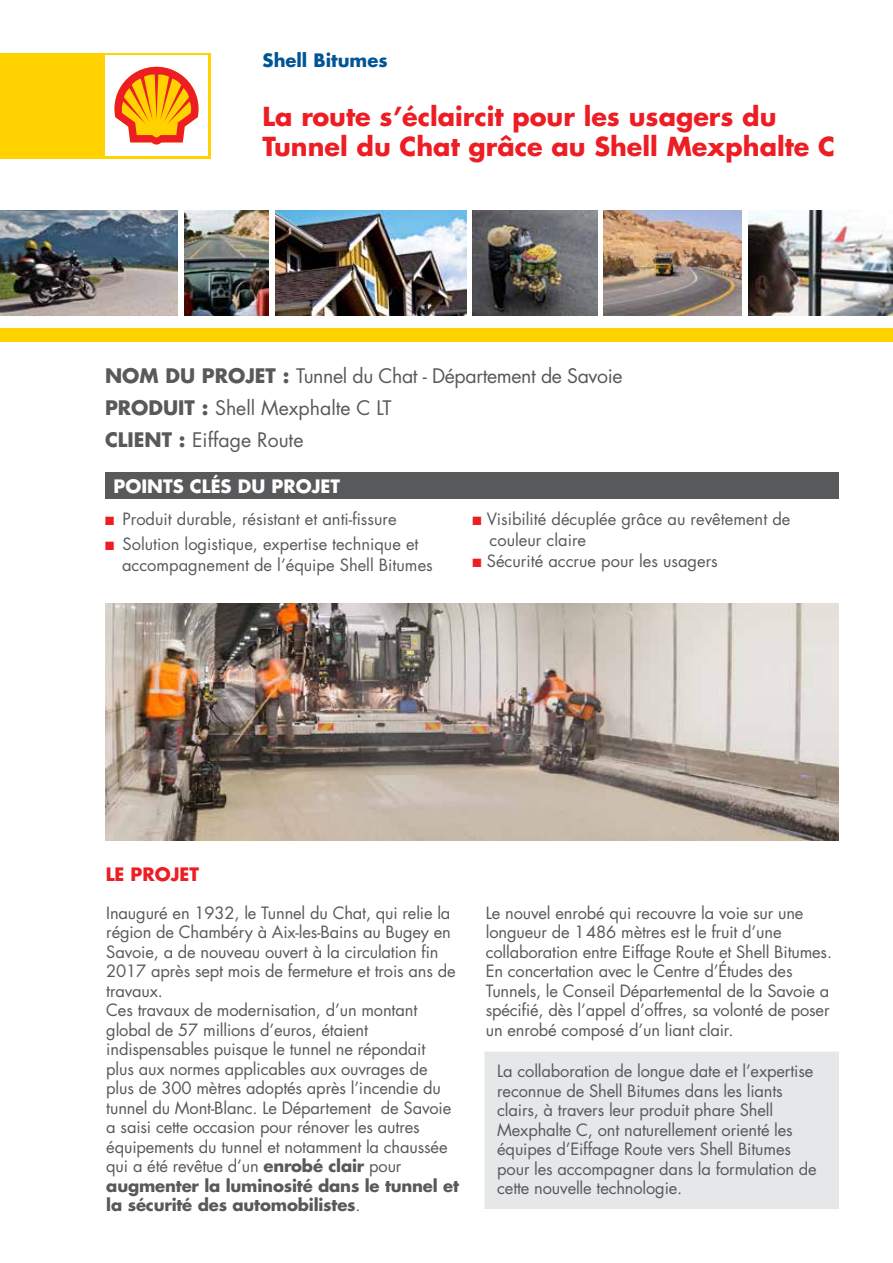
<style>
.page{position:relative;width:893px;height:1263px;background:#fff}
.page>*{position:absolute;margin:0;border:0;box-sizing:border-box;transform-origin:0 0}
.t1{font:700 25.5px/30px "Futura";color:#ed1d24}
.t2{font:19.5px/32px "Futura";letter-spacing:-.02em;color:#58595b}
.t3{font:700 18px "Futura";color:#fff}
.t4{font:700 18px "Futura";color:#005596}
.t5{font:700 18px "Futura";color:#ed1d24}
.t6{font:16.5px/19.5px "Futura";letter-spacing:-.01em;color:#58595b}
.s1{font-weight:700}
.s2{color:#ed1d24}
</style>
<div class="page">
<div style="left:0;top:53px;width:210px;height:105px;background:#ffd200"></div>
<div style="left:105px;top:55px;width:103px;height:101px;background:#fff"></div>
<svg style="left:114px;top:66px;width:85px;height:79px"></svg>
<img style="left:0;top:210px;width:177px;height:105px">
<img style="left:276px;top:210px;width:190px;height:105px">
<img style="left:604px;top:210px;width:138px;height:105px">
<img style="left:748px;top:211px;width:145px;height:104px">
<img style="left:473px;top:210px;width:124px;height:105px">
<img style="left:184px;top:210px;width:85px;height:105px">
<div style="left:0;top:328px;width:893px;height:13px;background:#ffd200"></div>
<div style="left:105px;top:473px;width:734px;height:26px;background:#58595b"></div>
<img style="left:105px;top:604px;width:734px;height:236px">
<div style="left:484px;top:1052px;width:355px;height:157px;background:#e6e7e8"></div>
<p class="t4" style="left:263px;top:48px;width:126px">Shell Bitumes</p>
<h1 class="t1" style="left:263px;top:101px;width:574px">La route s’éclaircit pour les usagers du<br>Tunnel du Chat grâce au Shell Mexphalte C</h1>
<p class="t2" style="left:105px;top:360px;width:519px"><span class="s1">NOM DU PROJET :</span> Tunnel du Chat - Département de Savoie<br><span class="s1">PRODUIT :</span> Shell Mexphalte C LT<br><span class="s1">CLIENT :</span> Eiffage Route</p>
<p class="t3" style="left:114px;top:474px;width:228px">POINTS CLéS DU PROJET</p>
<p class="t6" style="left:105px;top:509px;width:293px"><span class="s2">■</span> Produit durable, résistant et anti-fissure</p>
<p class="t6" style="left:122px;top:534px;width:312px;line-height:21px;text-indent:-17px"><span class="s2">■</span> Solution logistique, expertise technique et accompagnement de l’équipe Shell Bitumes</p>
<p class="t6" style="left:490px;top:508px;width:302px;line-height:21px;text-indent:-17px"><span class="s2">■</span> Visibilité décuplée grâce au revêtement de couleur claire</p>
<p class="t6" style="left:473px;top:551px;width:247px"><span class="s2">■</span> Sécurité accrue pour les usagers</p>
<p class="t5" style="left:106px;top:862px;width:95px">LE PROJET</p>
<p class="t6" style="left:106px;top:903px;width:354px">Inauguré en 1932, le Tunnel du Chat, qui relie la région de Chambéry à Aix-les-Bains au Bugey en Savoie, a de nouveau ouvert à la circulation fin 2017 après sept mois de fermeture et trois ans de travaux.<br>Ces travaux de modernisation, d’un montant global de 57 millions d’euros, étaient indispensables puisque le tunnel ne répondait<br>plus aux normes applicables aux ouvrages de plus de 300 mètres adoptés après l’incendie du tunnel du Mont-Blanc. Le Département de Savoie a saisi cette occasion pour rénover les autres équipements du tunnel et notamment la chaussée qui a été revêtue d’un <span class="s1">enrobé clair</span> pour <span class="s1">augmenter la luminosité dans le tunnel et la sécurité des automobilistes</span>.</p>
<p class="t6" style="left:486px;top:903px;width:348px">Le nouvel enrobé qui recouvre la voie sur une longueur de 1486 mètres est le fruit d’une collaboration entre Eiffage Route et Shell Bitumes.<br>En concertation avec le Centre d’Études des Tunnels, le Conseil Départemental de la Savoie a spécifié, dès l’appel d’offres, sa volonté de poser un enrobé composé d’un liant clair.</p>
<p class="t6" style="left:497px;top:1061px;width:321px">La collaboration de longue date et l’expertise reconnue de Shell Bitumes dans les liants clairs, à travers leur produit phare Shell Mexphalte C, ont naturellement orienté les équipes d’Eiffage Route vers Shell Bitumes pour les accompagner dans la formulation de cette nouvelle technologie.</p>
</div>
